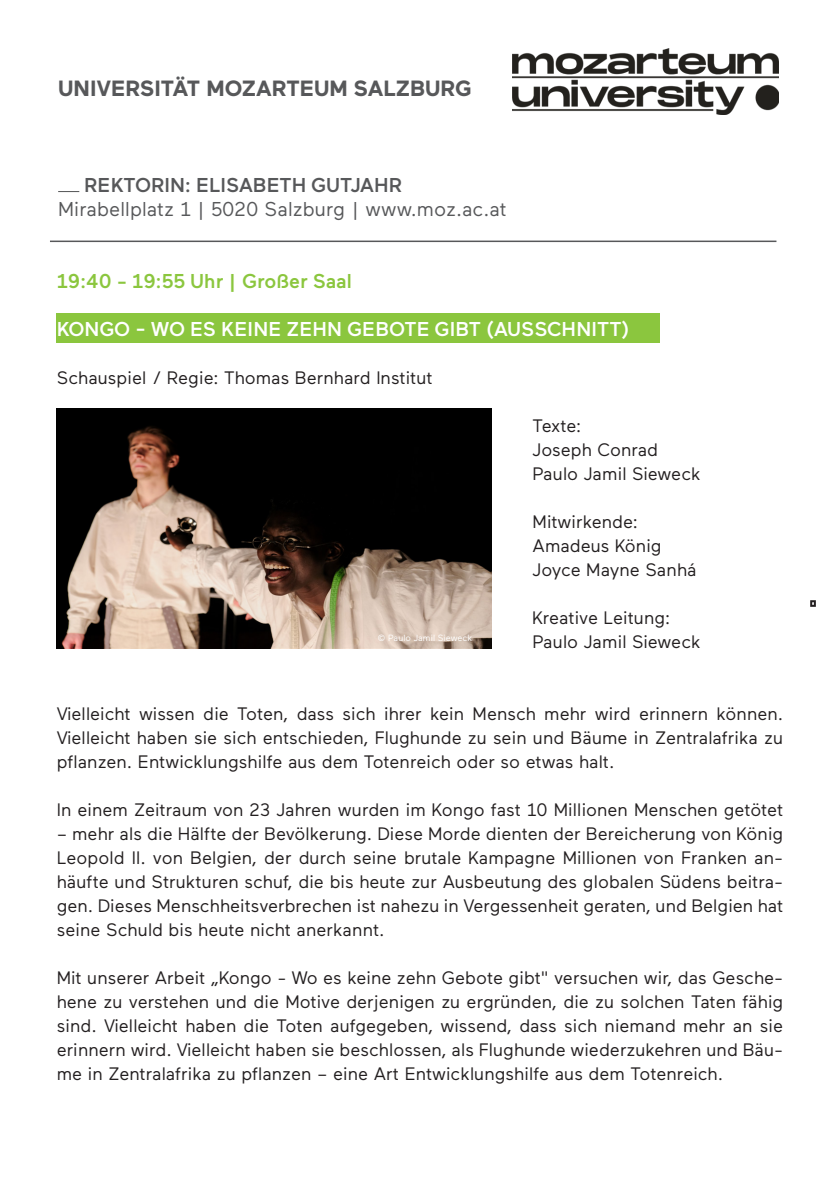
<style>
.page{position:relative;width:840px;height:1191px;background:#fff}
.page>*{position:absolute;margin:0;border:0;box-sizing:border-box;transform-origin:0 0}
.Programm{font:700 22px "Maax";color:#57585a}
.Programm-2{font:500 20px "Maax";color:#fff}
.Programm-3{font:20px "Maax";color:#57585a}
.Programm-4{font:500 20px "Maax";color:#8bc63e}
.Programm-5{font:500 20px "Maax";color:#57585a}
.Programm-6{font:18px/24px "Maax";color:#231f20;text-align:justify}
.Copyright{font:9px "Maax";color:#fff}
</style>
<div class="page">
<div style="left:57px;top:313px;width:602px;height:30px;background:#8bc63e"></div>
<svg style="left:58px;top:191px;width:21px;height:1px"></svg>
<hr style="left:50px;top:240px;width:726px;height:2px;background:#57585a">
<img style="left:512px;top:49px;width:266px;height:65px">
<div style="left:809px;top:600px;width:6px;height:7px;border:2px solid #231f20"></div>
<img style="left:57px;top:408px;width:433px;height:240px">
<p class="Programm" style="left:58px;top:76px;width:415px">UNIVERSITÄT MOZARTEUM SALZBURG</p>
<p class="Programm-5" style="left:84px;top:174px;width:319px">REKTORIN: ELISABETH GUTJAHR</p>
<p class="Programm-3" style="left:58px;top:198px;width:449px">Mirabellplatz 1 | 5020 Salzburg | www.moz.ac.at</p>
<p class="Programm-4" style="left:57px;top:270px;width:296px">19:40 - 19:55 Uhr | Großer Saal</p>
<p class="Programm-2" style="left:57px;top:318px;width:574px">KONGO - WO ES KEINE ZEHN GEBOTE GIBT (AUSSCHNITT)</p>
<p class="Programm-6" style="left:57px;top:366px;width:377px">Schauspiel / Regie: Thomas Bernhard Institut</p>
<p class="Copyright" style="left:378px;top:633px;width:96px">© Paulo Jamil Sieweck</p>
<p class="Programm-6" style="left:532px;top:414px;width:50px">Texte:</p>
<p class="Programm-6" style="left:532px;top:438px;width:127px">Joseph Conrad</p>
<p class="Programm-6" style="left:532px;top:462px;width:169px">Paulo Jamil Sieweck</p>
<p class="Programm-6" style="left:532px;top:510px;width:107px">Mitwirkende:</p>
<p class="Programm-6" style="left:532px;top:534px;width:130px">Amadeus König</p>
<p class="Programm-6" style="left:532px;top:558px;width:165px">Joyce Mayne Sanhá</p>
<p class="Programm-6" style="left:532px;top:606px;width:139px">Kreative Leitung:</p>
<p class="Programm-6" style="left:532px;top:630px;width:169px">Paulo Jamil Sieweck</p>
<p class="Programm-6" style="left:57px;top:702px;width:727px">Vielleicht wissen die Toten, dass sich ihrer kein Mensch mehr wird erinnern können.<br>Vielleicht haben sie sich entschieden, Flughunde zu sein und Bäume in Zentralafrika zu pflanzen. Entwicklungshilfe aus dem Totenreich oder so etwas halt.</p>
<p class="Programm-6" style="left:57px;top:798px;width:727px">In einem Zeitraum von 23 Jahren wurden im Kongo fast 10 Millionen Menschen getötet</p>
<p class="Programm-6" style="left:57px;top:822px;width:727px">– mehr als die Hälfte der Bevölkerung. Diese Morde dienten der Bereicherung von König Leopold II. von Belgien, der durch seine brutale Kampagne Millionen von Franken an&shy;häufte und Strukturen schuf, die bis heute zur Ausbeutung des globalen Südens beitra&shy;gen. Dieses Menschheitsverbrechen ist nahezu in Vergessenheit geraten, und Belgien hat seine Schuld bis heute nicht anerkannt.</p>
<p class="Programm-6" style="left:57px;top:966px;width:727px">Mit unserer Arbeit „Kongo - Wo es keine zehn Gebote gibt" versuchen wir, das Gesche&shy;hene zu verstehen und die Motive derjenigen zu ergründen, die zu solchen Taten fähig sind. Vielleicht haben die Toten aufgegeben, wissend, dass sich niemand mehr an sie erinnern wird. Vielleicht haben sie beschlossen, als Flughunde wiederzukehren und Bäu&shy;me in Zentralafrika zu pflanzen – eine Art Entwicklungshilfe aus dem Totenreich.</p>
</div>
